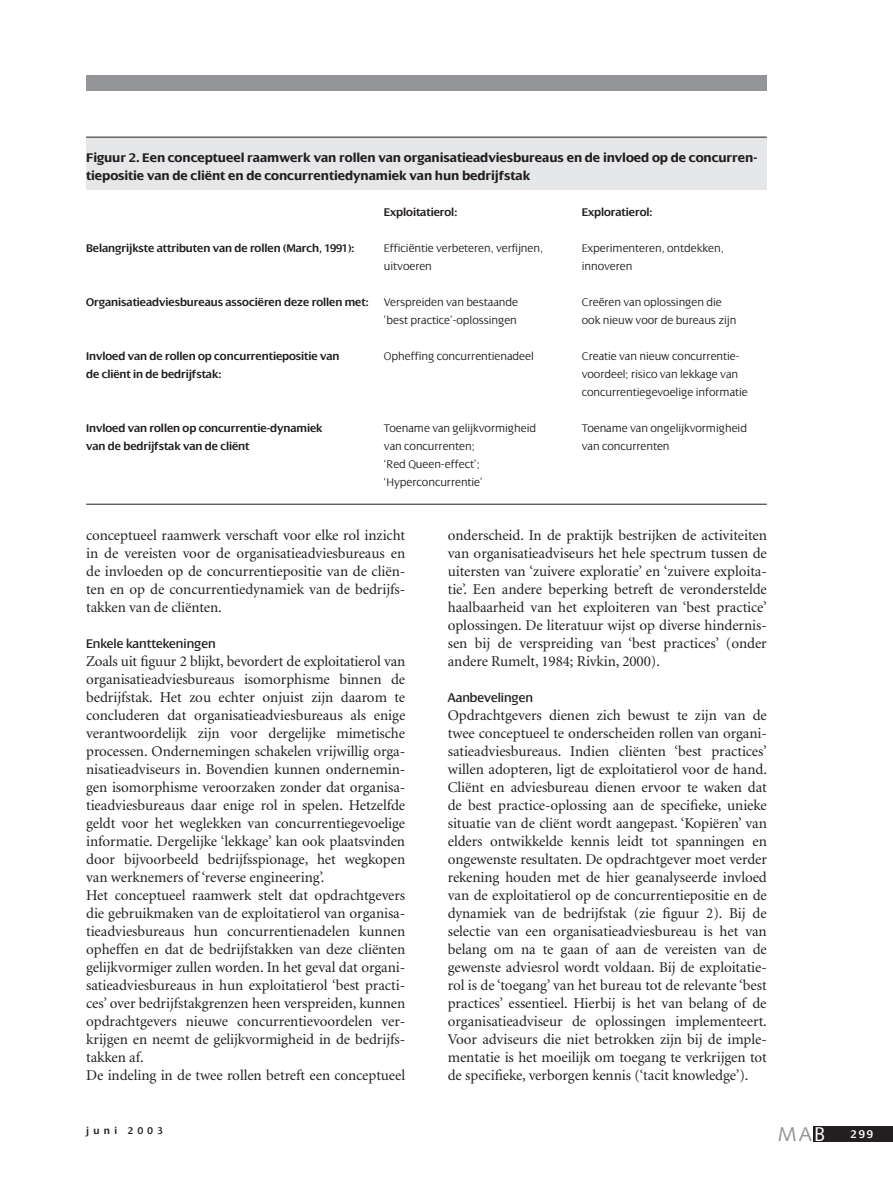
<style>
.page{position:relative;width:893px;height:1190px;background:#fff}
.page>*{position:absolute;margin:0;border:0;box-sizing:border-box;transform-origin:0 0}
.t1{font:19.95px "Syntax";color:#939598}
.t2{font:15px/18px "Minion";letter-spacing:-.005em;color:#231f20;text-align:justify}
.t3{font:700 13.5px/18px "Dialog";letter-spacing:-.005em;color:#231f20}
.t4{font:13.5px "Dialog";letter-spacing:-.005em;color:#231f20}
.t5{font:300 12px/18px "Dialog";letter-spacing:-.005em;color:#231f20}
.t6{font:600 12px "Dialog";letter-spacing:-.005em;color:#231f20}
.t7{font:600 12px "Dialog";color:#fff}
.t8{font:600 10.5px "Dialog";letter-spacing:.415em;color:#231f20}
.s1{color:#fff}
</style>
<div class="page">
<div style="left:813px;top:1126px;width:79px;height:16px;background:#231f20"></div>
<div style="left:86px;top:75px;width:680px;height:15px;background:#939598"></div>
<div style="left:86px;top:138px;width:680px;height:52px;background:#e6e7e9"></div>
<hr style="left:86px;top:504px;width:680px;height:1px;background:#231f20">
<hr style="left:86px;top:137px;width:680px;height:1px;background:#231f20">
<p class="t3" style="left:86px;top:150px;width:672px">Figuur 2. Een conceptueel raamwerk van rollen van organisatieadviesbureaus en de invloed op de concurren&shy;tiepositie van de cliënt en de concurrentiedynamiek van hun bedrijfstak</p>
<p class="t6" style="left:384px;top:208px;width:75px">Exploitatierol:</p>
<p class="t6" style="left:581px;top:208px;width:72px">Exploratierol:</p>
<p class="t6" style="left:86px;top:244px;width:269px">Belangrijkste attributen van de rollen (March, 1991):</p>
<p class="t5" style="left:384px;top:240px;width:161px">Efficiëntie verbeteren, verfijnen,</p>
<p class="t5" style="left:581px;top:240px;width:144px">Experimenteren, ontdekken,</p>
<p class="t5" style="left:384px;top:258px;width:49px">uitvoeren</p>
<p class="t5" style="left:581px;top:258px;width:52px">innoveren</p>
<p class="t6" style="left:86px;top:298px;width:284px">Organisatieadviesbureaus associëren deze rollen met:</p>
<p class="t5" style="left:384px;top:294px;width:136px">Verspreiden van bestaande</p>
<p class="t5" style="left:581px;top:294px;width:141px">Creëren van oplossingen die</p>
<p class="t5" style="left:384px;top:312px;width:134px">’best practice’-oplossingen</p>
<p class="t5" style="left:581px;top:312px;width:156px">ook nieuw voor de bureaus zijn</p>
<p class="t6" style="left:86px;top:352px;width:255px">Invloed van de rollen op concurrentiepositie van</p>
<p class="t5" style="left:384px;top:348px;width:151px">Opheffing concurrentienadeel</p>
<p class="t5" style="left:581px;top:348px;width:159px">Creatie van nieuw concurrentie-</p>
<p class="t6" style="left:86px;top:370px;width:137px">de cliënt in de bedrijfstak:</p>
<p class="t5" style="left:581px;top:366px;width:168px">voordeel; risico van lekkage van concurrentiegevoelige informatie</p>
<p class="t6" style="left:86px;top:424px;width:238px">Invloed van rollen op concurrentie-dynamiek</p>
<p class="t5" style="left:384px;top:420px;width:154px">Toename van gelijkvormigheid</p>
<p class="t5" style="left:581px;top:420px;width:167px">Toename van ongelijkvormigheid</p>
<p class="t6" style="left:86px;top:442px;width:165px">van de bedrijfstak van de cliënt</p>
<p class="t5" style="left:384px;top:438px;width:92px">van concurrenten;</p>
<p class="t5" style="left:581px;top:438px;width:89px">van concurrenten</p>
<p class="t5" style="left:384px;top:456px;width:100px">‘Red Queen-effect’; ‘Hyperconcurrentie’</p>
<p class="t2" style="left:86px;top:527px;width:320px">conceptueel raamwerk verschaft voor elke rol inzicht in de vereisten voor de organisatieadviesbureaus en de invloeden op de concurrentiepositie van de cliën&shy;ten en op de concurrentiedynamiek van de bedrijfs&shy;takken van de cliënten.</p>
<p class="t4" style="left:86px;top:639px;width:131px">Enkele kanttekeningen</p>
<p class="t2" style="left:86px;top:653px;width:321px;text-align:left">Zoals uit figuur 2 blijkt, bevordert de exploitatierol van organisatieadviesbureaus isomorphisme binnen de bedrijfstak. Het zou echter onjuist zijn daarom te concluderen dat organisatieadviesbureaus als enige verantwoordelijk zijn voor dergelijke mimetische processen. Ondernemingen schakelen vrijwillig orga&shy;nisatieadviseurs in. Bovendien kunnen ondernemin&shy;gen isomorphisme veroorzaken zonder dat organisa&shy;tieadviesbureaus daar enige rol in spelen. Hetzelfde geldt voor het weglekken van concurrentiegevoelige informatie. Dergelijke ‘lekkage’ kan ook plaatsvinden door bijvoorbeeld bedrijfsspionage, het wegkopen van werknemers of ‘reverse engineering’.<br>Het conceptueel raamwerk stelt dat opdrachtgevers die gebruikmaken van de exploitatierol van organisa&shy;tieadviesbureaus hun concurrentienadelen kunnen opheffen en dat de bedrijfstakken van deze cliënten gelijkvormiger zullen worden. In het geval dat organi&shy;satieadviesbureaus in hun exploitatierol ‘best practi&shy;ces’ over bedrijfstakgrenzen heen verspreiden, kunnen opdrachtgevers nieuwe concurrentievoordelen ver&shy;krijgen en neemt de gelijkvormigheid in de bedrijfs&shy;takken af.<br>De indeling in de twee rollen betreft een conceptueel</p>
<p class="t2" style="left:448px;top:527px;width:320px">onderscheid. In de praktijk bestrijken de activiteiten van organisatieadviseurs het hele spectrum tussen de uitersten van ‘zuivere exploratie’ en ‘zuivere exploita&shy;tie’. Een andere beperking betreft de veronderstelde haalbaarheid van het exploiteren van ‘best practice’ oplossingen. De literatuur wijst op diverse hindernis&shy;sen bij de verspreiding van ‘best practices’ (onder andere Rumelt, 1984; Rivkin, 2000).</p>
<p class="t4" style="left:448px;top:693px;width:87px">Aanbevelingen</p>
<p class="t2" style="left:448px;top:707px;width:320px">Opdrachtgevers dienen zich bewust te zijn van de twee conceptueel te onderscheiden rollen van organi&shy;satieadviesbureaus. Indien cliënten ‘best practices’ willen adopteren, ligt de exploitatierol voor de hand.<br>Cliënt en adviesbureau dienen ervoor te waken dat de best practice-oplossing aan de specifieke, unieke situatie van de cliënt wordt aangepast. ‘Kopiëren’ van elders ontwikkelde kennis leidt tot spanningen en ongewenste resultaten. De opdrachtgever moet verder rekening houden met de hier geanalyseerde invloed van de exploitatierol op de concurrentiepositie en de dynamiek van de bedrijfstak (zie figuur 2). Bij de selectie van een organisatieadviesbureau is het van belang om na te gaan of aan de vereisten van de gewenste adviesrol wordt voldaan. Bij de exploitatie&shy;rol is de ‘toegang’ van het bureau tot de relevante ‘best practices’ essentieel. Hierbij is het van belang of de organisatieadviseur de oplossingen implementeert.<br>Voor adviseurs die niet betrokken zijn bij de imple&shy;mentatie is het moeilijk om toegang te verkrijgen tot de specifieke, verborgen kennis (‘tacit knowledge’).</p>
<p class="t8" style="left:86px;top:1127px;width:78px">juni 2003</p>
<h1 class="t1" style="left:777px;top:1126px;width:49px">MA<span class="s1">B</span></h1>
<p class="t7" style="left:850px;top:1129px;width:24px">299</p>
</div>
